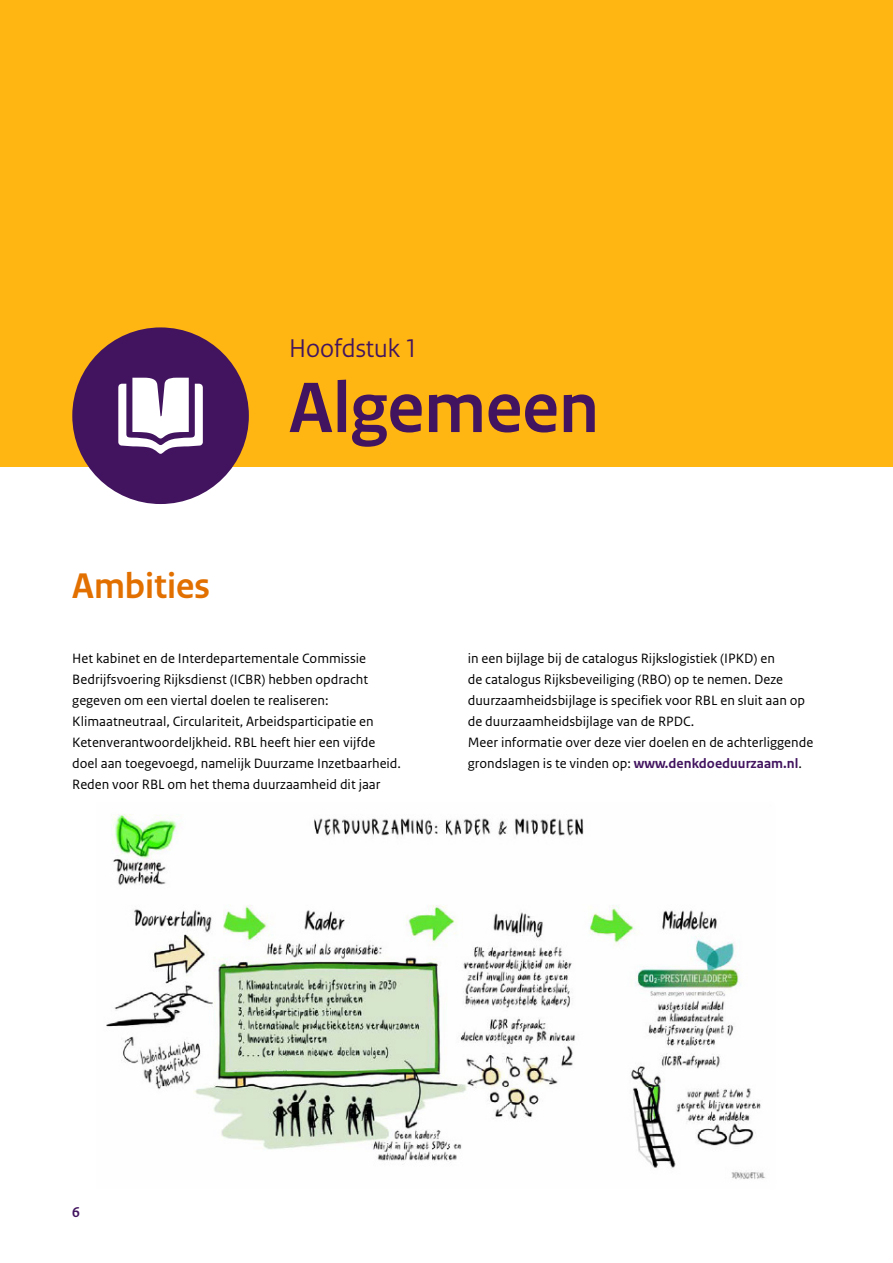
<style>
.page{position:relative;width:893px;height:1263px;background:#fff}
.page>*{position:absolute;margin:0;border:0;box-sizing:border-box;transform-origin:0 0}
.H2_Hoofdstuk_Kopregel{font:700 75px "Rijksoverheid Sans Heading";color:#42145f}
.H3_Hoofdstuk_Tussenkop_123{font:700 37.5px "Rijksoverheid Sans Heading";color:#e17000}
.Hoodstuk_benaming{font:27px "Rijksoverheid Sans Heading";color:#42145f}
.t1{font:700 15px "Rijksoverheid Sans Heading";color:#42145f}
.P_Broodtekst_Sans{font:14.25px/21px "Rijksoverheid Sans Text";color:#000}
.s1{font-weight:700;color:#42145f}
</style>
<div class="page">
<div style="left:0;top:0;width:893px;height:467px;background:#ffb612"></div>
<div style="left:72px;top:327px;width:177px;height:177px;background:#42145f;border-radius:50%"></div>
<svg style="left:118px;top:378px;width:85px;height:76px"></svg>
<img style="left:106px;top:814px;width:660px;height:365px">
<h3 class="H3_Hoofdstuk_Tussenkop_123" style="left:72px;top:565px;width:139px">Ambities</h3>
<p class="Hoodstuk_benaming" style="left:289px;top:333px;width:131px">Hoofdstuk 1</p>
<h2 class="H2_Hoofdstuk_Kopregel" style="left:289px;top:365px;width:311px">Algemeen</h2>
<p class="P_Broodtekst_Sans" style="left:72px;top:648px;width:330px">Het kabinet en de Interdepartementale Commissie Bedrijfsvoering Rijksdienst (ICBR) hebben opdracht gegeven om een viertal doelen te realiseren:<br>Klimaatneutraal, Circulariteit, Arbeidsparticipatie en Ketenverantwoordeljkheid. RBL heeft hier een vijfde doel aan toegevoegd, namelijk Duurzame Inzetbaarheid.<br>Reden voor RBL om het thema duurzaamheid dit jaar</p>
<p class="P_Broodtekst_Sans" style="left:468px;top:648px;width:339px">in een bijlage bij de catalogus Rijkslogistiek (IPKD) en<br>de catalogus Rijksbeveiliging (RBO) op te nemen. Deze duurzaamheidsbijlage is specifiek voor RBL en sluit aan op de duurzaamheidsbijlage van de RPDC.</p>
<p class="P_Broodtekst_Sans" style="left:468px;top:732px;width:347px">Meer informatie over deze vier doelen en de achterliggende grondslagen is te vinden op: <span class="s1">www.denkdoeduurzaam.nl</span>.</p>
<p class="t1" style="left:72px;top:1204px;width:9px">6</p>
</div>
